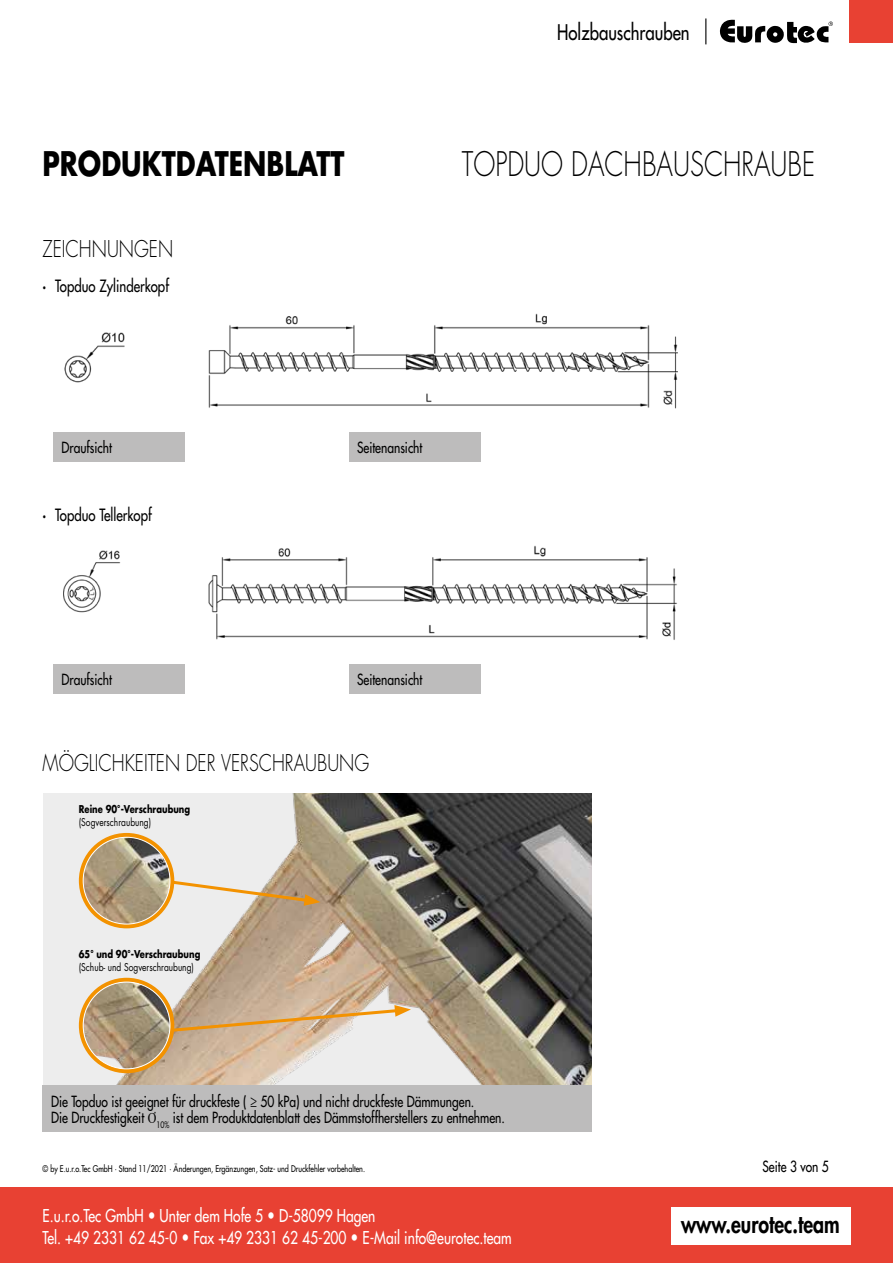
<style>
.page{position:relative;width:893px;height:1263px;background:#fff}
.page>*{position:absolute;margin:0;border:0;box-sizing:border-box;transform-origin:0 0}
.t1{font:300 33px "Futura Std";color:#000;scale:.78 1}
.t2{font:700 33px "Futura Std";color:#000;scale:.8 1}
.t3{font:800 24.3px "Futura Std";color:#000;scale:.8 1}
.t4{font:300 22.5px "Futura Std";color:#000;scale:.8 1}
.t5{font:500 21px "Futura Std";color:#000;scale:.8 1}
.t6{font:500 17.25px/22.5px "Futura Std";color:#fff;scale:.8 1}
.t7{font:500 16.5px "Futura Std";color:#000;scale:.8 1}
.t8{font:500 15px/16.5px "Futura Std";color:#000;scale:.8 1}
.t9{font:700 10.5px "Futura Std";color:#000;scale:.8 1}
.t10{font:10.5px "Futura Std";color:#000;scale:.8 1}
.t11{font:500 9px "Futura Std";color:#000;scale:.8 1}
.s1{font-weight:800}
.s2{font-family:"Times New Roman";font-weight:400}
</style>
<div class="page">
<svg style="left:720px;top:20px;width:113px;height:24px"></svg>
<svg style="left:705px;top:18px;width:1px;height:26px"></svg>
<div style="left:849px;top:0;width:44px;height:43px;background:#e84133"></div>
<div style="left:0;top:1187px;width:893px;height:76px;background:#e84133"></div>
<div style="left:671px;top:1208px;width:179px;height:37px;background:#fff"></div>
<img style="left:64px;top:332px;width:61px;height:51px">
<img style="left:208px;top:313px;width:470px;height:96px">
<img style="left:64px;top:550px;width:56px;height:63px">
<img style="left:208px;top:545px;width:469px;height:95px">
<div style="left:53px;top:664px;width:132px;height:30px;background:#bdbcbc"></div>
<div style="left:53px;top:432px;width:132px;height:30px;background:#bdbcbc"></div>
<div style="left:349px;top:664px;width:131px;height:30px;background:#bdbcbc"></div>
<div style="left:349px;top:432px;width:131px;height:30px;background:#bdbcbc"></div>
<div style="left:43px;top:793px;width:548px;height:295px;background:#ededed"></div>
<img style="left:89px;top:793px;width:503px;height:292px">
<svg style="left:167px;top:873px;width:153px;height:33px"></svg>
<svg style="left:170px;top:1005px;width:241px;height:32px"></svg>
<svg style="left:79px;top:833px;width:95px;height:95px"></svg>
<img style="left:83px;top:837px;width:87px;height:87px;border-radius:43px">
<svg style="left:79px;top:978px;width:95px;height:95px"></svg>
<img style="left:83px;top:982px;width:87px;height:87px;border-radius:43px">
<div style="left:43px;top:1085px;width:549px;height:47px;background:#bdbcbc"></div>
<h3 class="t5" style="left:557px;top:19px;width:167px">Holzbauschrauben</h3>
<h1 class="t2" style="left:43px;top:142px;width:379px">PRODUKTDATENBLATT</h1>
<h1 class="t1" style="left:462px;top:144px;width:454px">TOPDUO DACHBAUSCHRAUBE</h1>
<h3 class="t4" style="left:43px;top:235px;width:165px">ZEICHNUNGEN</h3>
<p class="t7" style="left:43px;top:276px;width:160px"><span class="s1">·</span> Topduo Zylinderkopf</p>
<p class="t8" style="left:62px;top:440px;width:65px">Draufsicht</p>
<p class="t7" style="left:43px;top:504px;width:138px"><span class="s1">·</span> Topduo Tellerkopf</p>
<p class="t8" style="left:62px;top:671px;width:65px">Draufsicht</p>
<p class="t8" style="left:357px;top:440px;width:83px">Seitenansicht</p>
<p class="t8" style="left:357px;top:671px;width:83px">Seitenansicht</p>
<h3 class="t4" style="left:43px;top:749px;width:410px">MÖGLICHKEITEN DER VERSCHRAUBUNG</h3>
<p class="t9" style="left:79px;top:802px;width:141px">Reine 90°-Verschraubung</p>
<p class="t10" style="left:79px;top:815px;width:92px">(Sogverschraubung)</p>
<p class="t9" style="left:79px;top:947px;width:153px">65° und 90°-Verschraubung</p>
<p class="t10" style="left:79px;top:960px;width:145px">(Schub- und Sogverschraubung)</p>
<p class="t8" style="left:51px;top:1093px;width:569px">Die Topduo ist geeignet für druckfeste ( ≥ 50 kPa) und nicht druckfeste Dämmungen.<br>Die Druckfestigkeit <span class="s2">Ơ</span><sub>10%</sub> ist dem Produktdatenblatt des Dämmstoffherstellers zu entnehmen.</p>
<p class="t11" style="left:43px;top:1163px;width:405px">© by E.u.r.o.Tec GmbH · Stand 11/2021 · Änderungen, Ergänzungen, Satz- und Druckfehler vorbehalten.</p>
<p class="t8" style="left:762px;top:1159px;width:85px">Seite 3 von 5</p>
<p class="t6" style="left:43px;top:1204px;width:588px">E.u.r.o.Tec GmbH <span class="s1">•</span> Unter dem Hofe 5 <span class="s1">•</span> D-58099 Hagen<br>Tel. +49 2331 62 45-0 <span class="s1">•</span> Fax +49 2331 62 45-200 <span class="s1">•</span> E-Mail info@eurotec.team</p>
<h2 class="t3" style="left:681px;top:1208px;width:200px">www.eurotec.team</h2>
</div>
